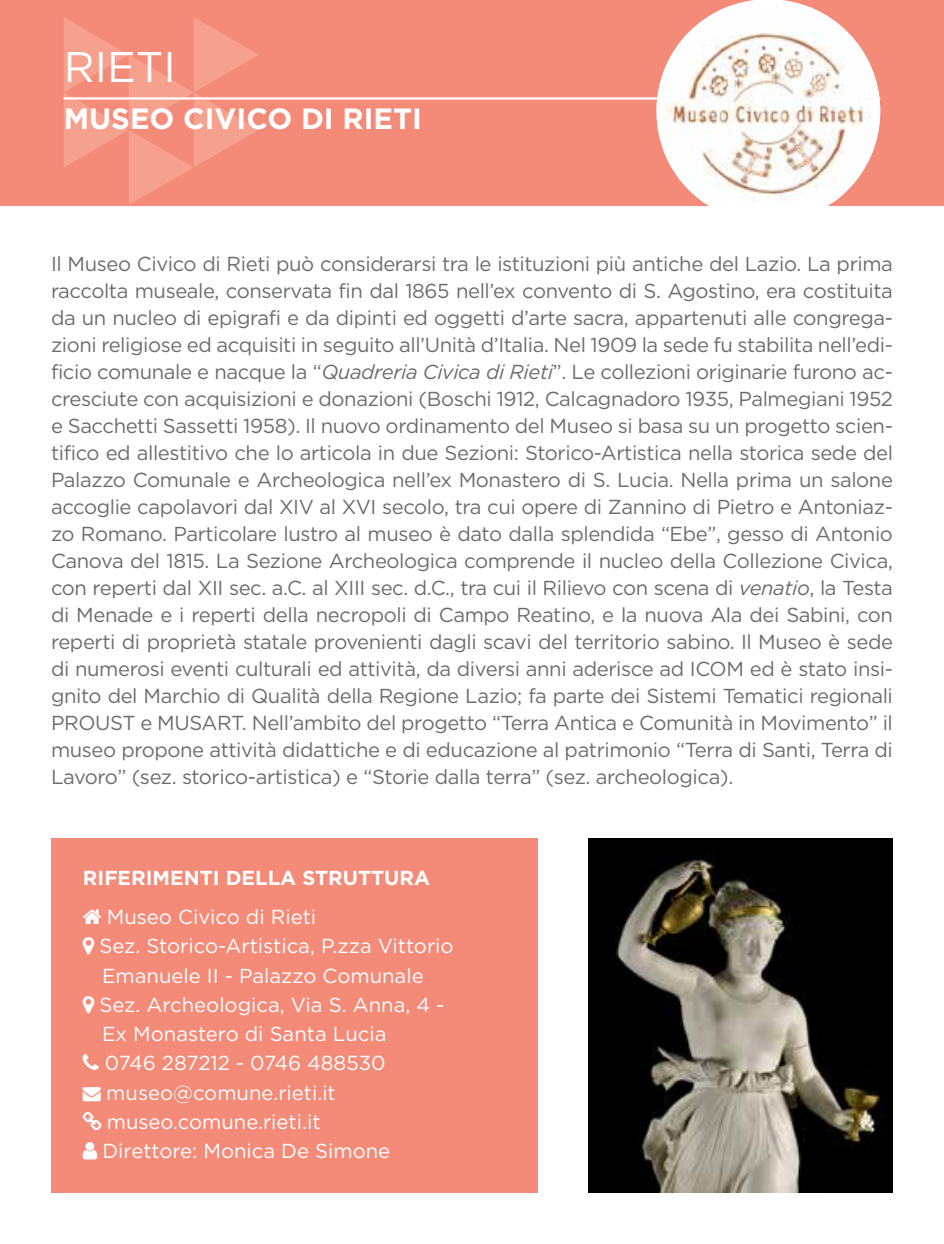
<style>
.page{position:relative;width:944px;height:1244px;background:#fff}
.page>*{position:absolute;margin:0;border:0;box-sizing:border-box;transform-origin:0 0}
.t1{font:42.75px "Gotham";color:#fff}
.t2{font:700 29.25px "Gotham";color:#fff}
.t3{font:20.25px/27px "Gotham";letter-spacing:-.02em;color:#6c6d70;text-align:justify}
.t4{font:20.25px/29.2px "Gotham";color:#fff}
.t5{font:700 20.25px "Gotham";color:#fff}
.s1{font-style:italic}
</style>
<div class="page">
<img style="left:588px;top:839px;width:305px;height:354px">
<div style="left:51px;top:839px;width:486px;height:354px;background:#f48b79"></div>
<div style="left:0;top:0;width:944px;height:205px;background:#f48b79"></div>
<svg style="left:64px;top:18px;width:194px;height:187px"></svg>
<hr style="left:64px;top:97px;width:816px;height:3px;background:#fff">
<div style="left:656px;top:0;width:224px;height:223px;background:#fff;border-radius:50%"></div>
<img style="left:663px;top:7px;width:217px;height:195px">
<h1 class="t1" style="left:64px;top:43px;width:114px">Rieti</h1>
<h2 class="t2" style="left:64px;top:102px;width:360px">M USEO CIVICO DI RIETI</h2>
<p class="t3" style="left:51px;top:250px;width:843px">I l M useo Civico di Rieti può considerarsi tra le istituzioni più antiche del Lazio. La prima raccolta museale, conservata fin dal 1865 nell’ex convento di S. Agostino, era costituita da un nucleo di epigrafi e da dipinti ed oggetti d’arte sacra, appartenuti alle congrega&shy;zioni religiose ed acquisiti in seguito all’U nità d’Italia. Nel 1909 la sede fu stabilita nell’edi&shy;ficio comunale e nacque la “<span class="s1">Quadreria Civica di Rieti</span>”. Le collezioni originarie furono ac&shy;cresciute con acquisizioni e donazioni (Boschi 1912, Calcagnadoro 1935, Palmegiani 1952 e Sacchetti Sassetti 1958). I l nuovo ordinamento del M useo si basa su un progetto scien&shy;tifico ed allestitivo che lo articola in due Sezioni: Storico-Artistica nella storica sede del Palazzo Comunale e Archeologica nell’ex Monastero di S. Lucia. Nella prima un salone accoglie capolavori dal XIV al XVI secolo, tra cui opere di Zannino di Pietro e Antoniaz&shy;zo Romano. Particolare lustro al museo è dato dalla splendida “Ebe”, gesso di Antonio Canova del 1815. La Sezione Archeologica comprende il nucleo della Collezione Civica, con reperti dal XII sec. a.C. al XIII sec. d.C., tra cui il Rilievo con scena di <span class="s1">venatio</span>, la Testa di Menade e i reperti della necropoli di Campo Reatino, e la nuova Ala dei Sabini, con reperti di proprietà statale provenienti dagli scavi del territorio sabino. I l M useo è sede di numerosi eventi culturali ed attività, da diversi anni aderisce ad ICOM</p>
<p class="t3" style="left:51px;top:655px;width:843px;text-indent:699px">ed è stato insi&shy;gnito del Marchio di Qualità della Regione Lazio; fa parte dei Sistemi Tematici regionali PROU</p>
<p class="t3" style="left:51px;top:709px;width:843px;text-indent:191px">. Nell’ambito del progetto “Terra Antica e Comunità in Movimento” il museo propone attività didattiche e di educazione al patrimonio “Terra di Santi, Terra di Lavoro” (sez. storico-artistica) e “Storie dalla terra” (sez. archeologica).</p>
<p class="t3" style="left:110px;top:709px;width:107px">ST e MU SART</p>
<p class="t5" style="left:83px;top:866px;width:49px">RIFERIMEN</p>
<p class="t5" style="left:200px;top:866px;width:201px">TI DELLA STRUTTURA</p>
<p class="t4" style="left:100px;top:902px;width:356px;text-indent:7px">M useo Civico di Rieti<br>Sez. Storico-Artistica, P.zza Vittorio<br>Emanuele II - Palazzo Comunale<br>Sez. Archeologica, Via S. Anna, 4 -<br>Ex Monastero di Santa Lucia<br>0746 287212 - 0746 488530</p>
<p class="t4" style="left:102px;top:1078px;width:289px;text-indent:-20px">→ museo@comune.rieti.it museo.comune.rieti.it<br>Direttore: Monica De Simone</p>
</div>
